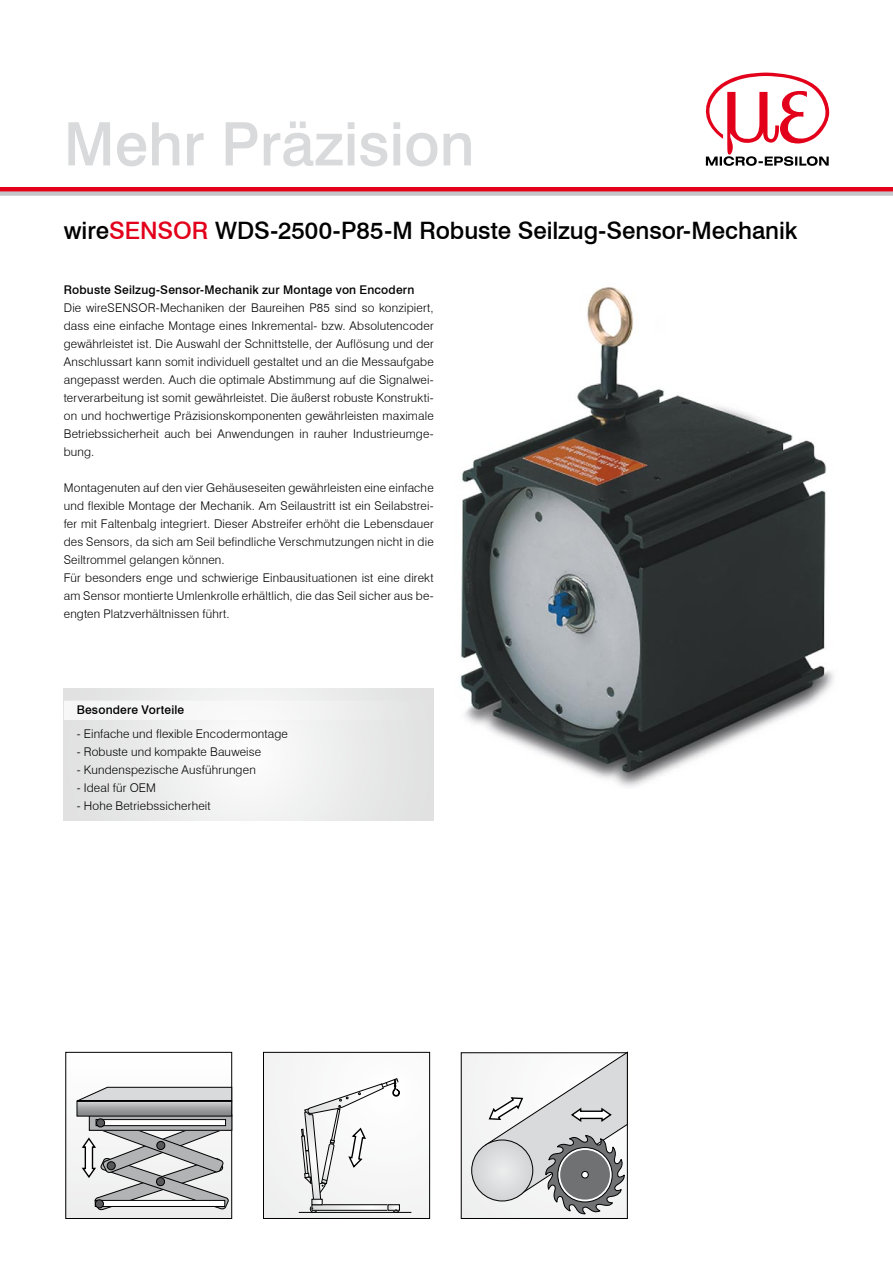
<style>
.page{position:relative;width:893px;height:1263px;background:#fff}
.page>*{position:absolute;margin:0;border:0;box-sizing:border-box;transform-origin:0 0}
.t1{font:500 60px "Swiss 721 BT";color:#d9dadb}
.t2{font:500 24px "Swiss 721 BT";letter-spacing:-.005em;color:#000}
.t3{font:300 12px/18px "Swiss 721 BT";letter-spacing:.015em;color:#000;text-align:justify}
.t4{font:500 12px "Swiss 721 BT";letter-spacing:.015em;color:#000}
.s1{color:#e2001a}
</style>
<div class="page">
<div style="left:0;top:191px;width:893px;height:5px;background:#c5c6c8"></div>
<hr style="left:0;top:187px;width:893px;height:4px;background:#e2001a">
<svg style="left:705px;top:73px;width:124px;height:93px"></svg>
<img style="left:460px;top:287px;width:374px;height:500px">
<div style="left:461px;top:1053px;width:166px;height:165px;background:#f2f2f3"></div>
<svg style="left:472px;top:1140px;width:61px;height:61px"></svg>
<svg style="left:485px;top:1052px;width:143px;height:162px"></svg>
<div style="left:263px;top:1052px;width:167px;height:166px;background:#f5f5f5"></div>
<div style="left:263px;top:1052px;width:167px;height:166px;border:1px solid #000"></div>
<hr style="left:299px;top:1212px;width:112px;height:1px;background:#000">
<svg style="left:301px;top:1078px;width:99px;height:135px"></svg>
<svg style="left:68px;top:1086px;width:162px;height:130px"></svg>
<div style="left:66px;top:1052px;width:166px;height:166px;border:1px solid #000"></div>
<svg style="left:75px;top:1087px;width:157px;height:123px"></svg>
<svg style="left:64px;top:689px;width:370px;height:132px"></svg>
<svg style="left:63px;top:701px;width:371px;height:19px"></svg>
<h1 class="t1" style="left:64px;top:108px;width:412px">Mehr Präzision</h1>
<h2 class="t2" style="left:64px;top:216px;width:735px">wire<span class="s1">SENSOR</span> WDS-2500-P85-M Robuste Seilzug-Sensor-Mechanik</h2>
<p class="t4" style="left:64px;top:282px;width:352px">Robuste Seilzug-Sensor-Mechanik zur Montage von Encodern</p>
<p class="t3" style="left:64px;top:299px;width:371px">Die wireSENSOR-Mechaniken der Baureihen P85 sind so konzipiert, dass eine einfache Montage eines Inkremental- bzw. Absolutencoder gewährleistet ist. Die Auswahl der Schnittstelle, der Auflösung und der Anschlussart kann somit individuell gestaltet und an die Messaufgabe angepasst werden. Auch die optimale Abstimmung auf die Signalwei&shy;terverarbeitung ist somit gewährleistet. Die äußerst robuste Konstrukti&shy;on und hochwertige Präzisionskomponenten gewährleisten maximale Betriebssicherheit auch bei Anwendungen in rauher Industrieumge&shy;bung.</p>
<p class="t3" style="left:64px;top:479px;width:371px;text-align:left">Montagenuten auf den vier Gehäuseseiten gewährleisten eine einfache und flexible Montage der Mechanik. Am Seilaustritt ist ein Seilabstrei&shy;fer mit Faltenbalg integriert. Dieser Abstreifer erhöht die Lebensdauer des Sensors, da sich am Seil befindliche Verschmutzungen nicht in die Seiltrommel gelangen können.<br>Für besonders enge und schwierige Einbausituationen ist eine direkt am Sensor montierte Umlenkrolle erhältlich, die das Seil sicher aus be&shy;engten Platzverhältnissen führt.</p>
<p class="t4" style="left:77px;top:702px;width:109px">Besondere Vorteile</p>
<p class="t3" style="left:77px;top:725px;width:213px">- Einfache und flexible Encodermontage</p>
<p class="t3" style="left:77px;top:743px;width:186px">- Robuste und kompakte Bauweise</p>
<p class="t3" style="left:77px;top:761px;width:181px">- Kundenspezische Ausführungen</p>
<p class="t3" style="left:77px;top:779px;width:81px">- Ideal für OEM</p>
<p class="t3" style="left:77px;top:797px;width:136px">- Hohe Betriebssicherheit</p>
</div>
